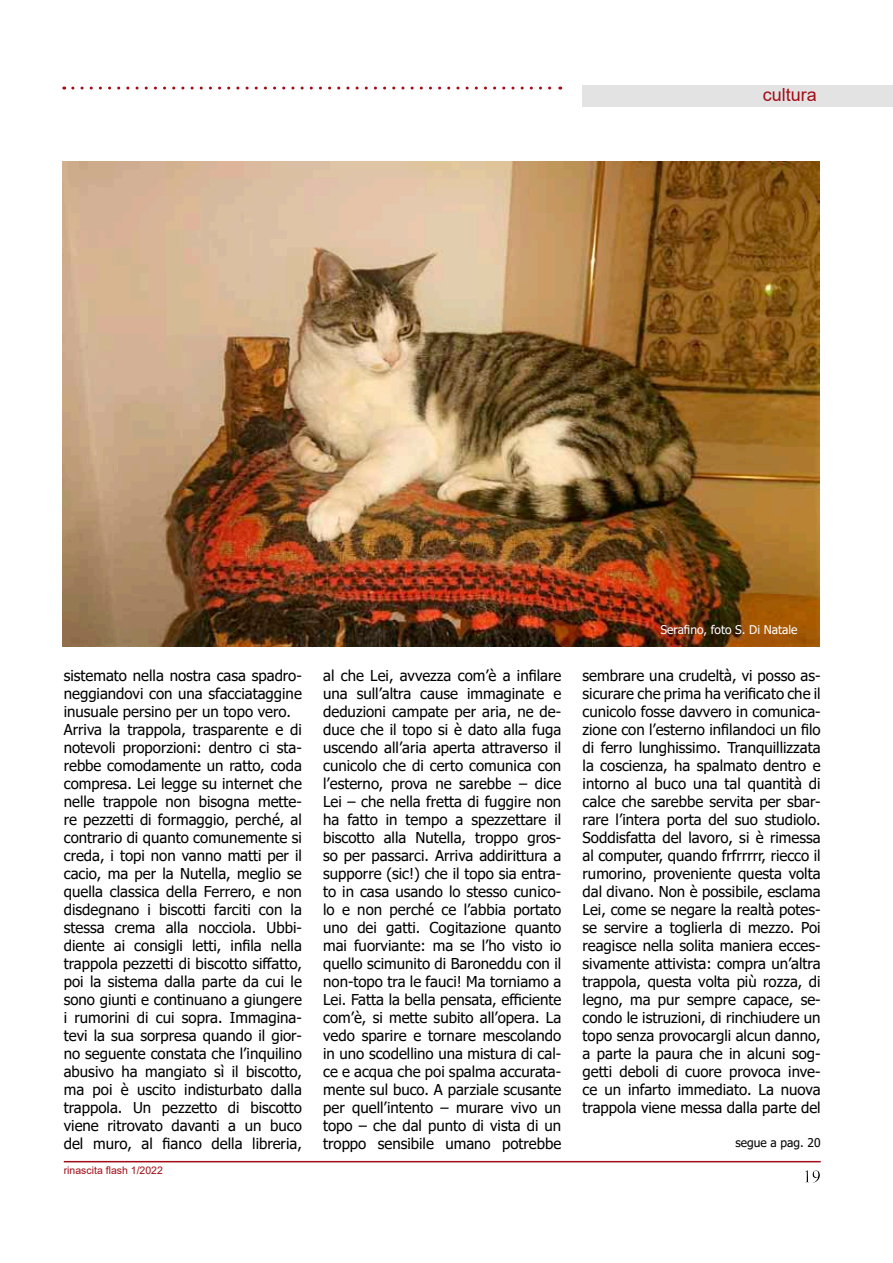
<style>
.page{position:relative;width:893px;height:1263px;background:#fff}
.page>*{position:absolute;margin:0;border:0;box-sizing:border-box;transform-origin:0 0}
.t1{font:18px "Arial";color:#a10c16}
.t2{font:15px/18px "Tahoma";color:#000;text-align:justify}
.t3{font:12px "Tahoma";color:#fff}
.t4{font:12px "Tahoma";color:#000}
.t5{font:10.5px "Arial";color:#a10c16}
</style>
<div class="page">
<div style="left:799px;top:1165px;width:31px;height:23px;background:#000;opacity:.75"></div>
<svg style="left:73px;top:87px;width:488px;height:3px"></svg>
<div style="left:583px;top:86px;width:310px;height:21px;background:#e3e3e4"></div>
<hr style="left:64px;top:1161px;width:757px;height:1px;background:#a10c16">
<img style="left:62px;top:162px;width:757px;height:484px">
<p class="t1" style="left:763px;top:82px;width:56px">cultura</p>
<p class="t3" style="left:660px;top:622px;width:139px">Serafino, foto S. Di Natale</p>
<p class="t2" style="left:64px;top:668px;width:240px;text-align:left">sistemato nella nostra casa spadro&shy;neggiandovi con una sfacciataggine inusuale persino per un topo vero.<br>Arriva la trappola, trasparente e di notevoli proporzioni: dentro ci sta&shy;rebbe comodamente un ratto, coda compresa. Lei legge su internet che nelle trappole non bisogna mette&shy;re pezzetti di formaggio, perché, al contrario di quanto comunemente si creda, i topi non vanno matti per il cacio, ma per la Nutella, meglio se quella classica della Ferrero, e non disdegnano i biscotti farciti con la stessa crema alla nocciola. Ubbi&shy;diente ai consigli letti, infila nella trappola pezzetti di biscotto siffatto, poi la sistema dalla parte da cui le sono giunti e continuano a giungere i rumorini di cui sopra. Immagina&shy;tevi la sua sorpresa quando il gior&shy;no seguente constata che l’inquilino abusivo ha mangiato sì il biscotto, ma poi è uscito indisturbato dalla trappola. Un pezzetto di biscotto viene ritrovato davanti a un buco del muro, al fianco della libreria,</p>
<p class="t2" style="left:323px;top:668px;width:240px">al che Lei, avvezza com’è a infilare una sull’altra cause immaginate e deduzioni campate per aria, ne de&shy;duce che il topo si è dato alla fuga uscendo all’aria aperta attraverso il cunicolo che di certo comunica con l’esterno, prova ne sarebbe – dice Lei – che nella fretta di fuggire non ha fatto in tempo a spezzettare il biscotto alla Nutella, troppo gros&shy;so per passarci. Arriva addirittura a supporre (sic!) che il topo sia entra&shy;to in casa usando lo stesso cunico&shy;lo e non perché ce l’abbia portato uno dei gatti. Cogitazione quanto mai fuorviante: ma se l’ho visto io quello scimunito di Baroneddu con il non-topo tra le fauci! Ma torniamo a Lei. Fatta la bella pensata, efficiente com’è, si mette subito all’opera. La vedo sparire e tornare mescolando in uno scodellino una mistura di cal&shy;ce e acqua che poi spalma accurata&shy;mente sul buco. A parziale scusante per quell’intento – murare vivo un topo – che dal punto di vista di un troppo sensibile umano potrebbe</p>
<p class="t2" style="left:583px;top:668px;width:240px">sembrare una crudeltà, vi posso as&shy;sicurare che prima ha verificato che il cunicolo fosse davvero in comunica&shy;zione con l’esterno infilandoci un filo di ferro lunghissimo. Tranquillizzata la coscienza, ha spalmato dentro e intorno al buco una tal quantità di calce che sarebbe servita per sbar&shy;rare l’intera porta del suo studiolo.<br>Soddisfatta del lavoro, si è rimessa al computer, quando frfrrrrr, riecco il rumorino, proveniente questa volta dal divano. Non è possibile, esclama Lei, come se negare la realtà potes&shy;se servire a toglierla di mezzo. Poi reagisce nella solita maniera ecces&shy;sivamente attivista: compra un’altra trappola, questa volta più rozza, di legno, ma pur sempre capace, se&shy;condo le istruzioni, di rinchiudere un topo senza provocargli alcun danno, a parte la paura che in alcuni sog&shy;getti deboli di cuore provoca inve&shy;ce un infarto immediato. La nuova trappola viene messa dalla parte del</p>
<p class="t4" style="left:735px;top:1134px;width:87px">segue a pag. 20</p>
<p class="t5" style="left:64px;top:1163px;width:101px">rinascita flash 1/2022</p>
</div>
